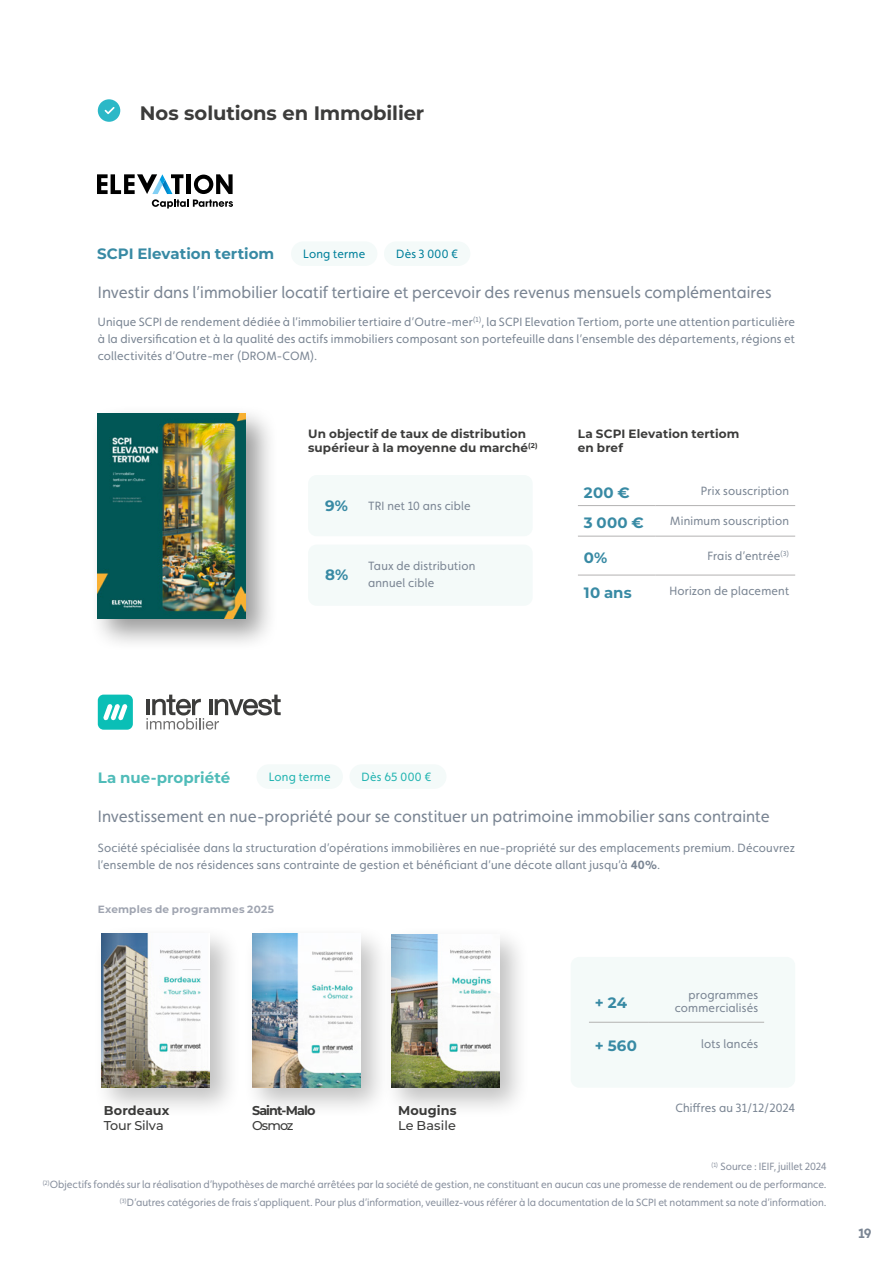
<style>
.page{position:relative;width:893px;height:1263px;background:#fff}
.page>*{position:absolute;margin:0;border:0;box-sizing:border-box;transform-origin:0 0}
.t1{font:700 19.5px "Montserrat";letter-spacing:-.005em;color:#3c3c3b}
.t2{font:16.5px "Faricy New";letter-spacing:.005em;color:#7a8593}
.t3{font:700 15px "Montserrat";letter-spacing:.005em;color:#388aa4}
.t4{font:700 15px "Montserrat";letter-spacing:.005em;color:#50bcb9}
.t5{font:700 13.5px "Faricy New";color:#7a8593}
.t6{font:700 12.75px "Montserrat";letter-spacing:.005em;color:#3c3c3b}
.t7{font:500 12.75px "Montserrat";letter-spacing:-.015em;color:#3c3c3b}
.t8{font:700 12.75px "Montserrat";letter-spacing:-.075em;color:#3c3c3b}
.t9{font:500 12.75px "Montserrat";letter-spacing:.01em;color:#3c3c3b}
.t10{font:12px/17.2px "Faricy New";letter-spacing:.015em;color:#7a8593}
.t11{font:700 12px/13.5px "Montserrat";letter-spacing:.01em;color:#3c3c3b}
.t12{font:12px "Faricy New";letter-spacing:.015em;color:#22b4b1}
.t13{font:12px "Faricy New";letter-spacing:.015em;color:#00809b}
.t14{font:10.5px/18px "Faricy New";color:#878f9d;text-align:right}
.t15{font:700 10.5px "Montserrat";letter-spacing:.015em;color:#a0a5b1}
.s1{font-weight:700}
</style>
<div class="page">
<div style="left:571px;top:957px;width:224px;height:131px;background:#f4faf9;border-radius:9px"></div>
<div style="left:89px;top:404px;width:189px;height:248px;background:#000;opacity:.4"></div>
<img style="left:98px;top:414px;width:147px;height:205px">
<div style="left:98px;top:695px;width:35px;height:35px;background:#0abfb6;border-radius:6px"></div>
<svg style="left:103px;top:704px;width:25px;height:16px"></svg>
<svg style="left:146px;top:695px;width:135px;height:35px"></svg>
<div style="left:382px;top:925px;width:149px;height:194px;background:#000;opacity:.25"></div>
<img style="left:426px;top:934px;width:73px;height:154px">
<div style="left:243px;top:925px;width:149px;height:193px;background:#000;opacity:.25"></div>
<img style="left:287px;top:934px;width:73px;height:153px">
<div style="left:92px;top:925px;width:149px;height:193px;background:#000;opacity:.25"></div>
<img style="left:136px;top:934px;width:73px;height:153px">
<img style="left:391px;top:934px;width:35px;height:154px">
<img style="left:252px;top:934px;width:35px;height:153px">
<img style="left:101px;top:934px;width:35px;height:153px">
<hr style="left:589px;top:1022px;width:60px;height:1px;background:#b3b2b2">
<hr style="left:649px;top:1022px;width:115px;height:1px;background:#b3b2b2">
<svg style="left:97px;top:174px;width:136px;height:35px"></svg>
<div style="left:291px;top:241px;width:86px;height:25px;background:#f4faf9;border-radius:12px"></div>
<div style="left:257px;top:764px;width:86px;height:25px;background:#f4faf9;border-radius:12px"></div>
<div style="left:384px;top:241px;width:86px;height:25px;background:#f4faf9;border-radius:12px"></div>
<div style="left:349px;top:764px;width:97px;height:25px;background:#f4faf9;border-radius:12px"></div>
<div style="left:308px;top:475px;width:225px;height:61px;background:#f4faf9;border-radius:9px"></div>
<div style="left:308px;top:545px;width:225px;height:61px;background:#f4faf9;border-radius:9px"></div>
<hr style="left:578px;top:505px;width:77px;height:1px;background:#b3b2b2">
<hr style="left:655px;top:505px;width:140px;height:1px;background:#b3b2b2">
<hr style="left:578px;top:536px;width:77px;height:1px;background:#b3b2b2">
<hr style="left:655px;top:536px;width:140px;height:1px;background:#b3b2b2">
<hr style="left:578px;top:575px;width:77px;height:1px;background:#b3b2b2">
<hr style="left:655px;top:575px;width:140px;height:1px;background:#b3b2b2">
<svg style="left:98px;top:99px;width:22px;height:23px"></svg>
<h1 class="t1" style="left:140px;top:99px;width:286px">Nos solutions en Immobilier</h1>
<p class="t3" style="left:97px;top:243px;width:179px">SCPI Elevation tertiom</p>
<p class="t13" style="left:303px;top:247px;width:64px">Long terme</p>
<p class="t13" style="left:396px;top:247px;width:64px">Dès 3 000 €</p>
<h2 class="t2" style="left:98px;top:283px;width:675px">Investir dans l’immobilier locatif tertiaire et percevoir des revenus mensuels complémentaires</h2>
<p class="t10" style="left:98px;top:313px;width:699px;text-align:justify">Unique SCPI de rendement dédiée à l’immobilier tertiaire d’Outre-mer<sup>(1)</sup>, la SCPI Elevation Tertiom, porte une attention particulière à la diversification et à la qualité des actifs immobiliers composant son portefeuille dans l’ensemble des départements, régions et collectivités d’Outre-mer (DROM-COM).</p>
<p class="t11" style="left:308px;top:426px;width:231px">Un objectif de taux de distribution supérieur à la moyenne du marché<sup>(2)</sup></p>
<p class="t3" style="left:325px;top:495px;width:24px">9%</p>
<p class="t3" style="left:325px;top:564px;width:25px">8%</p>
<p class="t10" style="left:368px;top:497px;width:104px">TRI net 10 ans cible</p>
<p class="t10" style="left:368px;top:557px;width:109px">Taux de distribution annuel cible</p>
<p class="t11" style="left:578px;top:426px;width:163px">La SCPI Elevation tertiom en bref</p>
<p class="t3" style="left:584px;top:481px;width:47px">200 €</p>
<p class="t10" style="left:701px;top:482px;width:90px">Prix souscription</p>
<p class="t3" style="left:584px;top:512px;width:62px">3 000 €</p>
<p class="t10" style="left:670px;top:512px;width:120px">Minimum souscription</p>
<p class="t3" style="left:584px;top:547px;width:25px">0%</p>
<p class="t10" style="left:707px;top:547px;width:83px">Frais d’entrée<sup>(3)</sup></p>
<p class="t3" style="left:584px;top:581px;width:49px">10 ans</p>
<p class="t10" style="left:669px;top:582px;width:121px">Horizon de placement</p>
<p class="t4" style="left:98px;top:767px;width:134px">La nue-propriété</p>
<p class="t12" style="left:269px;top:770px;width:64px">Long terme</p>
<p class="t12" style="left:362px;top:770px;width:71px">Dès 65 000 €</p>
<h2 class="t2" style="left:98px;top:807px;width:673px">Investissement en nue-propriété pour se constituer un patrimoine immobilier sans contrainte</h2>
<p class="t10" style="left:98px;top:839px;width:699px">Société spécialisée dans la structuration d’opérations immobilières en nue-propriété sur des emplacements premium. Découvrez l’ensemble de nos résidences sans contrainte de gestion et bénéficiant d’une décote allant jusqu’à <span class="s1">40%</span>.</p>
<p class="t15" style="left:98px;top:902px;width:178px">Exemples de programmes 2025</p>
<p class="t6" style="left:104px;top:1101px;width:67px">Bordeaux</p>
<p class="t7" style="left:104px;top:1116px;width:61px">Tour Silva</p>
<p class="t8" style="left:252px;top:1101px;width:65px">Saint-Malo</p>
<p class="t7" style="left:252px;top:1116px;width:43px">Osmoz</p>
<p class="t6" style="left:398px;top:1101px;width:60px">Mougins</p>
<p class="t9" style="left:398px;top:1116px;width:59px">Le Basile</p>
<p class="t3" style="left:595px;top:992px;width:34px">+ 24</p>
<p class="t10" style="left:675px;top:988px;width:85px;line-height:13.5px;text-align:right">programmes commercialisés</p>
<p class="t3" style="left:595px;top:1034px;width:44px">+ 560</p>
<p class="t10" style="left:701px;top:1035px;width:58px">lots lancés</p>
<p class="t10" style="left:675px;top:1099px;width:121px">Chiffres au 31/12/2024</p>
<p class="t14" style="left:42px;top:1157px;width:786px"><sup>(1)</sup> Source : IEIF, juillet 2024<br><sup>(2)</sup>Objectifs fondés sur la réalisation d’hypothèses de marché arrêtées par la société de gestion, ne constituant en aucun cas une promesse de rendement ou de performance. <sup>(3)</sup>D’autres catégories de frais s’appliquent. Pour plus d’information, veuillez-vous référer à la documentation de la SCPI et notamment sa note d’information.</p>
<p class="t5" style="left:858px;top:1225px;width:15px">19</p>
</div>
